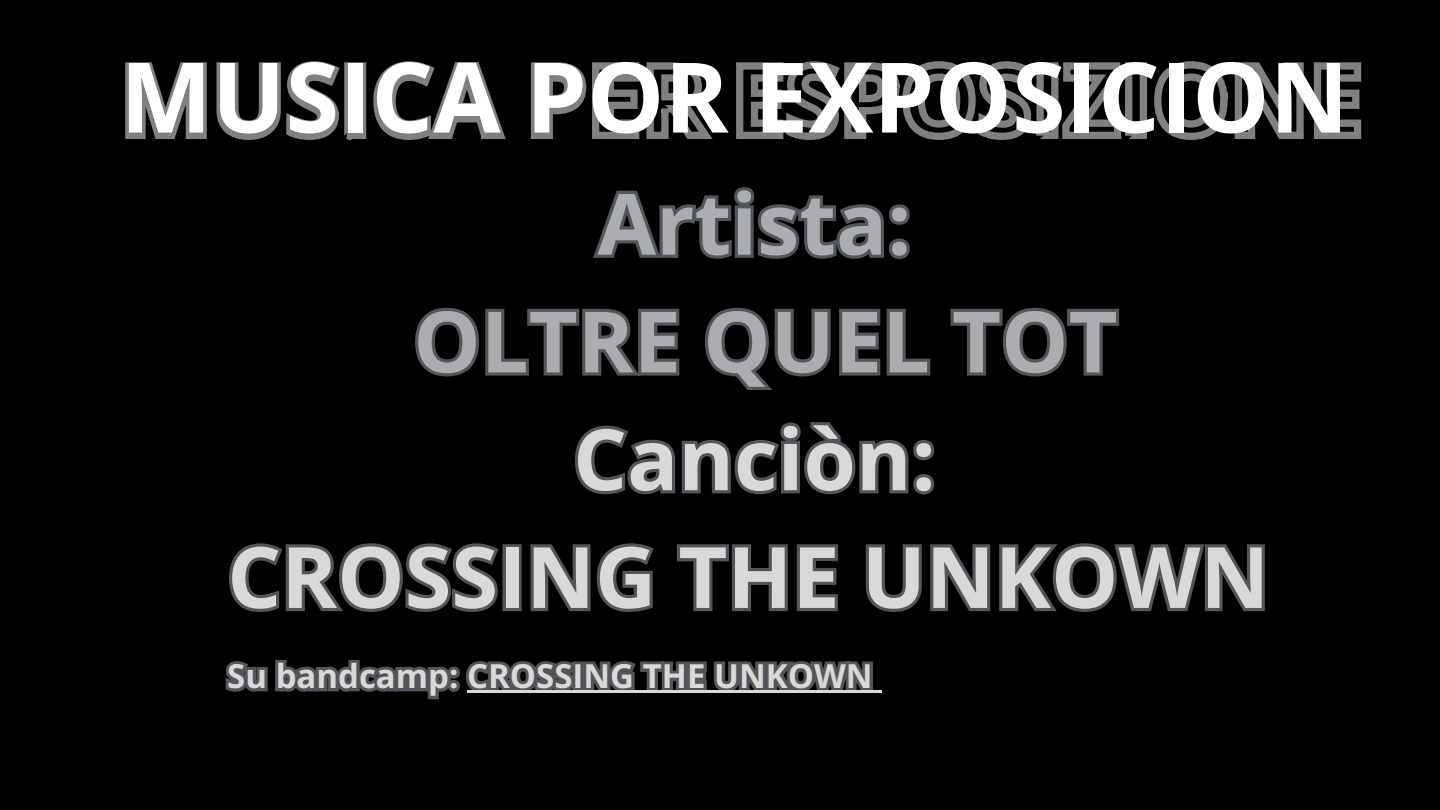
<style>
.page{position:relative;width:1440px;height:810px;background:#000}
.page>*{position:absolute;margin:0;border:0;box-sizing:border-box;transform-origin:0 0}
.t1{font:700 97.4px "Open Sans";color:#fff}
.t2{font:700 84.8px/117.8px "Open Sans";color:#abadb1;text-align:center}
.t3{font:700 84.8px "Open Sans";color:#d9d9d9}
.t4{font:700 33px "Open Sans";color:#d9d9d9}
.s1{color:#d9d9d9}
</style>
<div class="page">
<svg style="left:125px;top:61px;width:1236px;height:79px"></svg>
<svg style="left:593px;top:187px;width:317px;height:72px"></svg>
<svg style="left:415px;top:307px;width:704px;height:83px"></svg>
<svg style="left:574px;top:422px;width:361px;height:73px"></svg>
<svg style="left:229px;top:543px;width:1036px;height:69px"></svg>
<svg style="left:225px;top:660px;width:656px;height:40px"></svg>
<p class="t1" style="left:120px;top:29px;width:1230px">MUSICA POR EXPOSICION</p>
<h1 class="t2" style="left:598px;top:163px;width:315px">Artista:</h1>
<p class="t2" style="left:413px;top:281px;width:706px">OLTRE QUEL TOT<br><span class="s1">Canciòn:</span></p>
<p class="t3" style="left:227px;top:517px;width:1043px">CROSSING THE UNKOWN</p>
<p class="t4" style="left:227px;top:653px;width:647px">Su bandcamp: CROSSING THE UNKOWN</p>
</div>
